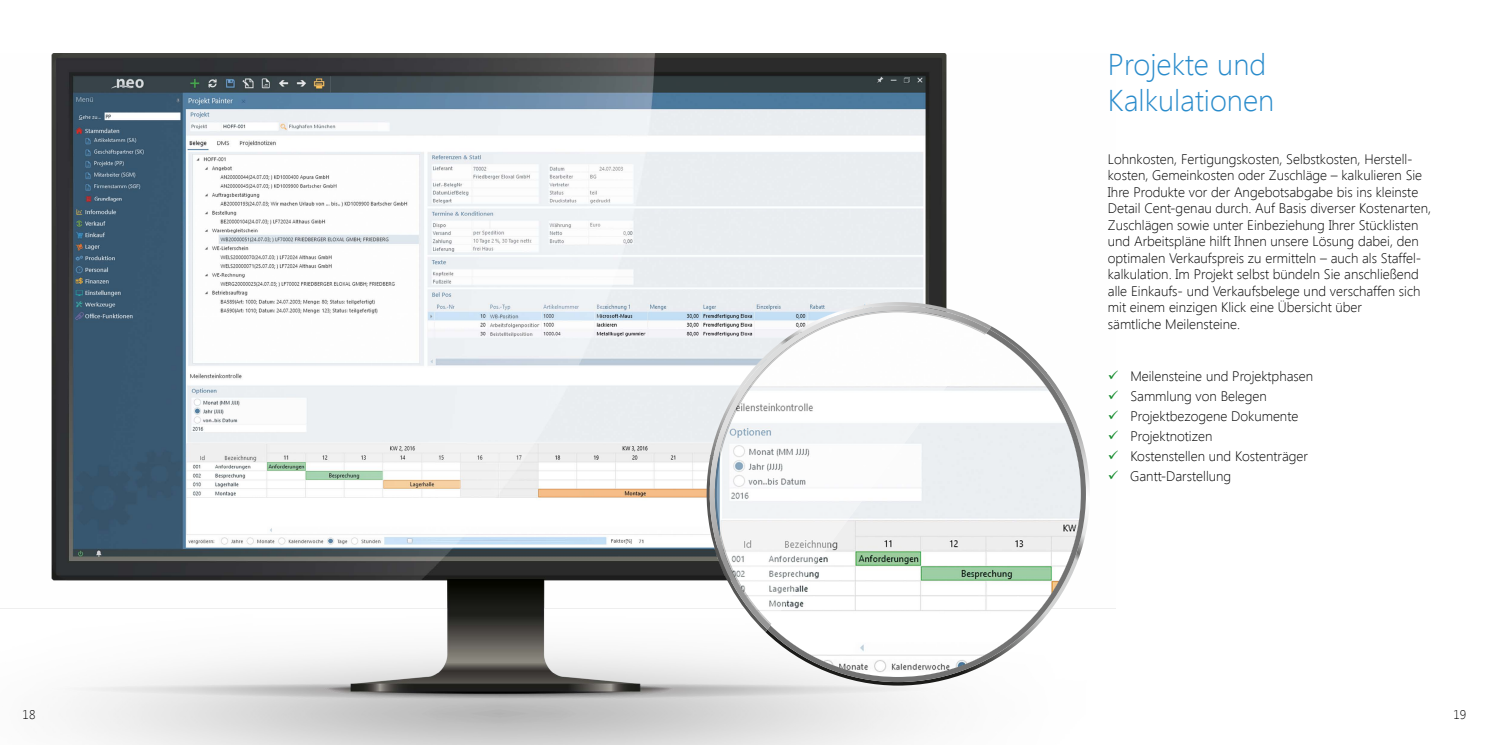
<style>
.page{position:relative;width:1489px;height:745px;background:#fff}
.page>*{position:absolute;margin:0;border:0;box-sizing:border-box;transform-origin:0 0}
.t1{font:300 30px/36px "Segoe UI";color:#298bcb}
.t2{font:300 13.75px/16.5px "Segoe UI";color:#000}
.t3{font:300 12.5px "Segoe UI";color:#000}
</style>
<div class="page">
<img style="left:0;top:53px;width:1115px;height:691px">
<svg style="left:765px;top:326px;width:341px;height:359px"></svg>
<svg style="left:767px;top:329px;width:318px;height:352px"></svg>
<img style="left:714px;top:310px;width:366px;height:366px;border-radius:183px">
<svg style="left:690px;top:302px;width:301px;height:329px"></svg>
<svg style="left:709px;top:305px;width:280px;height:324px"></svg>
<svg style="left:714px;top:310px;width:272px;height:315px"></svg>
<svg style="left:716px;top:312px;width:268px;height:311px"></svg>
<svg style="left:1108px;top:370px;width:7px;height:9px"></svg>
<svg style="left:1108px;top:390px;width:7px;height:9px"></svg>
<svg style="left:1108px;top:410px;width:7px;height:9px"></svg>
<svg style="left:1108px;top:430px;width:7px;height:9px"></svg>
<svg style="left:1108px;top:450px;width:7px;height:9px"></svg>
<svg style="left:1108px;top:470px;width:7px;height:9px"></svg>
<h1 class="t1" style="left:1107px;top:45px;width:168px">Projekte und<br>Kalkulationen</h1>
<p class="t2" style="left:1107px;top:150px;width:325px">Lohnkosten, Fertigungskosten, Selbstkosten, Herstell&shy;kosten, Gemeinkosten oder Zuschläge – kalkulieren Sie Ihre Produkte vor der Angebotsabgabe bis ins kleinste Detail Cent-genau durch. Auf Basis diverser Kostenarten, Zuschlägen sowie unter Einbeziehung Ihrer Stücklisten und Arbeitspläne hilft Ihnen unsere Lösung dabei, den optimalen Verkaufspreis zu ermitteln – auch als Staffel&shy;kalkulation. Im Projekt selbst bündeln Sie anschließend alle Einkaufs- und Verkaufsbelege und verschaffen sich mit einem einzigen Klick eine Übersicht über<br>sämtliche Meilensteine.</p>
<p class="t2" style="left:1130px;top:365px;width:184px;line-height:20px">Meilensteine und Projektphasen<br>Sammlung von Belegen<br>Projektbezogene Dokumente<br>Projektnotizen<br>Kostenstellen und Kostenträger<br>Gantt-Darstellung</p>
<p class="t3" style="left:23px;top:705px;width:14px">18</p>
<p class="t3" style="left:1453px;top:705px;width:14px">19</p>
</div>
